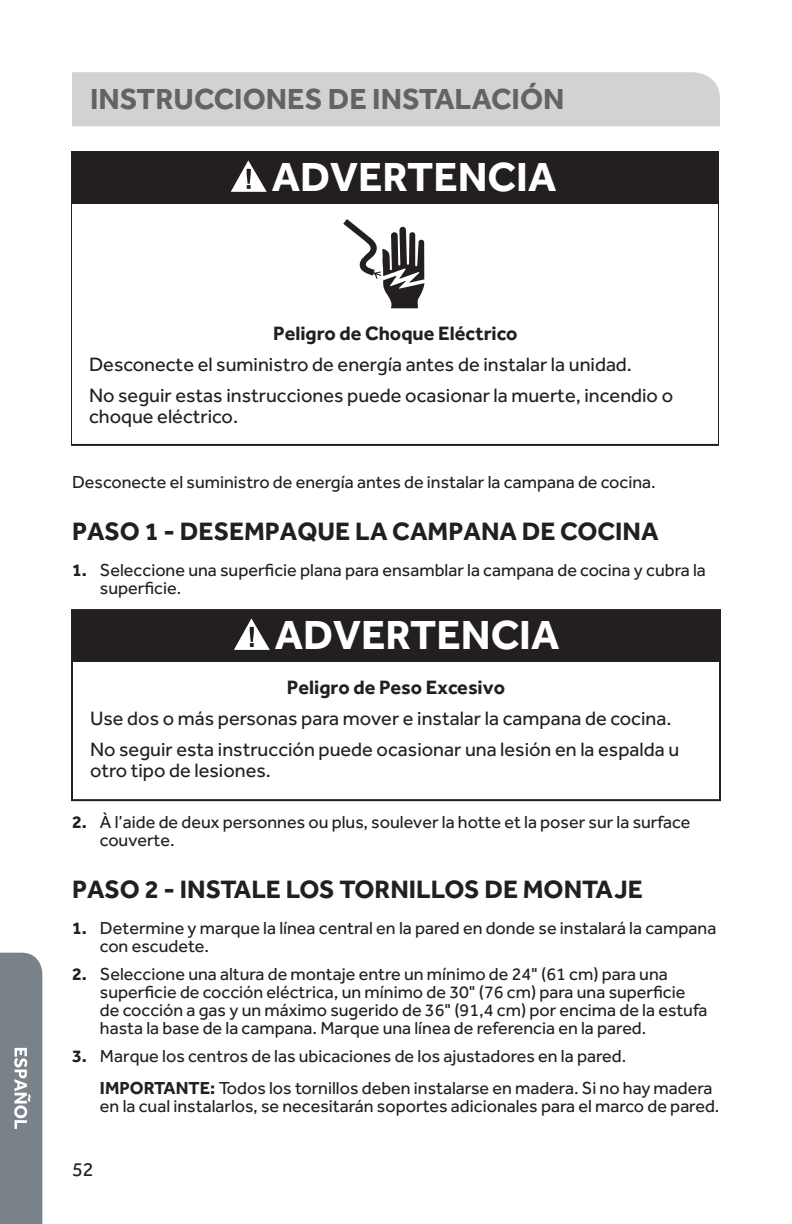
<style>
.page{position:relative;width:792px;height:1224px;background:#fff}
.page>*{position:absolute;margin:0;border:0;box-sizing:border-box;transform-origin:0 0}
.t1{font:700 42px "Effra";color:#fff}
.t2{font:700 30px "Effra";color:#636366}
.t3{font:700 26px "Effra";color:#231f20}
.t4{font:20px/31px "Effra";color:#231f20}
.t5{font:700 20px "Effra";color:#231f20}
.t6{font:18px/18px "Effra";color:#231f20}
.s1{font-weight:700}
</style>
<div class="page">
<svg style="left:0;top:953px;width:42px;height:271px;background:#80878f"></svg>
<div style="left:72px;top:72px;width:648px;height:54px;background:#d1d2d4"></div>
<div style="left:71px;top:151px;width:648px;height:295px;border:2px solid #231f20"></div>
<div style="left:71px;top:152px;width:648px;height:52px;background:#231f20"></div>
<svg style="left:231px;top:160px;width:36px;height:32px"></svg>
<svg style="left:343px;top:219px;width:82px;height:89px"></svg>
<div style="left:71px;top:609px;width:650px;height:192px;border:2px solid #231f20"></div>
<div style="left:72px;top:610px;width:648px;height:52px;background:#231f20"></div>
<svg style="left:234px;top:618px;width:36px;height:32px"></svg>
<h2 class="t2" style="left:90px;top:81px;width:476px">INSTRUCCIONES DE INSTALACIÓN</h2>
<h1 class="t1" style="left:272px;top:152px;width:286px">ADVERTENCIA</h1>
<p class="t5" style="left:273px;top:321px;width:246px">Peligro de Choque Eléctrico</p>
<p class="t4" style="left:89px;top:348px;width:586px">Desconecte el suministro de energía antes de instalar la unidad.<br>No seguir estas instrucciones puede ocasionar la muerte, incendio o</p>
<p class="t4" style="left:89px;top:400px;width:151px">choque eléctrico.</p>
<p class="t6" style="left:72px;top:473px;width:585px">Desconecte el suministro de energía antes de instalar la campana de cocina.</p>
<h3 class="t3" style="left:72px;top:516px;width:588px">PASO 1 - DESEMPAQUE LA CAMPANA DE COCINA</h3>
<p class="t6" style="left:100px;top:561px;width:607px;text-indent:-28px"><span class="s1">1.</span> Seleccione una superficie plana para ensamblar la campana de cocina y cubra la superficie.</p>
<h1 class="t1" style="left:275px;top:610px;width:286px">ADVERTENCIA</h1>
<p class="t5" style="left:287px;top:675px;width:220px">Peligro de Peso Excesivo</p>
<p class="t4" style="left:90px;top:702px;width:591px">Use dos o más personas para mover e instalar la campana de cocina.<br>No seguir esta instrucción puede ocasionar una lesión en la espalda u</p>
<p class="t4" style="left:90px;top:754px;width:183px">otro tipo de lesiones.</p>
<p class="t6" style="left:100px;top:813px;width:592px;text-indent:-28px"><span class="s1">2.</span> À l’aide de deux personnes ou plus, soulever la hotte et la poser sur la surface couverte.</p>
<h3 class="t3" style="left:72px;top:874px;width:572px">PASO 2 - INSTALE LOS TORNILLOS DE MONTAJE</h3>
<p class="t6" style="left:100px;top:919px;width:618px;text-indent:-28px"><span class="s1">1.</span> Determine y marque la línea central en la pared en donde se instalará la campana con escudete.</p>
<p class="t6" style="left:100px;top:965px;width:609px;text-indent:-28px"><span class="s1">2.</span> Seleccione una altura de montaje entre un mínimo de 24" (61 cm) para una superficie de cocción eléctrica, un mínimo de 30" (76 cm) para una superficie de cocción a gas y un máximo sugerido de 36" (91,4 cm) por encima de la estufa hasta la base de la campana. Marque una línea de referencia en la pared.</p>
<p class="t6" style="left:100px;top:1040px;width:614px;line-height:32px;text-indent:-28px"><span class="s1">3.</span> Marque los centros de las ubicaciones de los ajustadores en la pared.<br><span class="s1">IMPORTANTE:</span> Todos los tornillos deben instalarse en madera. Si no hay madera</p>
<p class="t6" style="left:100px;top:1097px;width:621px">en la cual instalarlos, se necesitarán soportes adicionales para el marco de pared.</p>
<p class="t4" style="left:72px;top:1153px;width:23px">52</p>
</div>
